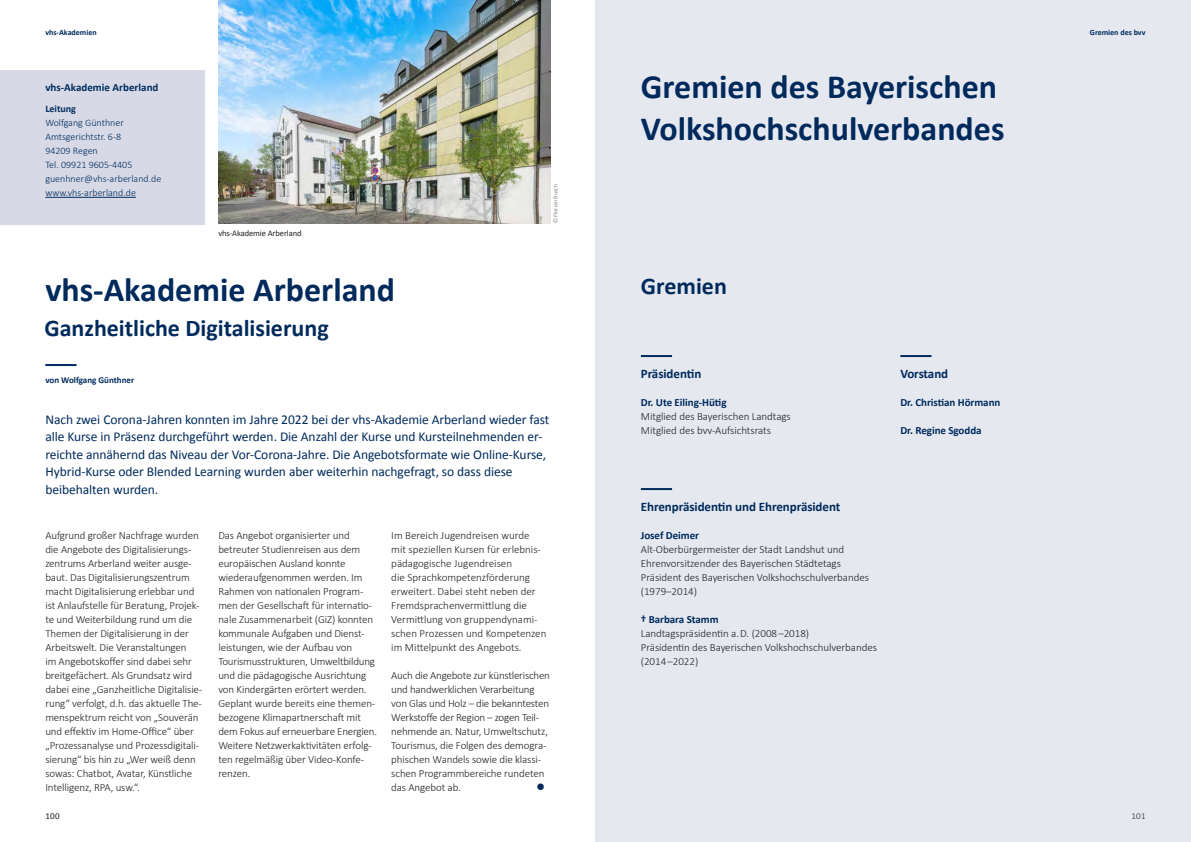
<style>
.page{position:relative;width:1191px;height:842px;background:#fff}
.page>*{position:absolute;margin:0;border:0;box-sizing:border-box;transform-origin:0 0}
.t1{font:700 34px/42px "Calibri";color:#002a5c}
.t2{font:700 24px "Calibri";color:#002a5c}
.t3{font:700 15px "Calibri";color:#002a5c}
.t4{font:13.5px/17.5px "Calibri";letter-spacing:-.005em;color:#002a5c}
.t5{font:700 13px "Calibri";letter-spacing:-.005em;color:#002a5c}
.t6{font:300 11px/14px "Calibri";letter-spacing:-.01em;color:#231f20}
.t7{font:700 11px "Calibri";letter-spacing:-.005em;color:#002a5c}
.t8{font:300 10px/14px "Calibri";color:#002a5c}
.t9{font:700 10px "Calibri";color:#002a5c}
.t10{font:700 9px "Calibri";color:#002a5c}
.t11{font:9px "Calibri";color:#231f20}
.t12{font:300 9px "Calibri";color:#231f20}
.t13{font:8.5px "Calibri";letter-spacing:-.01em;color:#231f20}
.t14{font:700 8px "Calibri";color:#002a5c}
.t15{font:6px "Calibri";color:#808285}
</style>
<div class="page">
<div style="left:595px;top:0;width:596px;height:842px;background:#e5e8ef"></div>
<img style="left:218px;top:0;width:332px;height:223px">
<hr style="left:45px;top:364px;width:32px;height:2px;background:#002a5c">
<div style="left:0;top:70px;width:204px;height:154px;background:#d7dae6"></div>
<hr style="left:45px;top:197px;width:91px;height:1px;background:#002a5c">
<hr style="left:641px;top:355px;width:31px;height:2px;background:#002a5c">
<hr style="left:641px;top:488px;width:31px;height:2px;background:#002a5c">
<hr style="left:900px;top:355px;width:31px;height:2px;background:#002a5c">
<p class="t14" style="left:45px;top:27px;width:53px">vhs-Akademien</p>
<p class="t7" style="left:45px;top:80px;width:115px">vhs-Akademie Arberland</p>
<p class="t9" style="left:45px;top:102px;width:32px">Leitung</p>
<p class="t8" style="left:45px;top:115px;width:117px">Wolfgang Günthner<br>Amtsgerichtstr. 6-8<br>94209 Regen<br>Tel. 09921 9605-4405 guenhner@vhs-arberland.de www.vhs-arberland.de</p>
<p class="t13" style="left:218px;top:228px;width:85px">vhs-Akademie Arberland</p>
<h1 class="t1" style="left:45px;top:269px;width:351px">vhs-Akademie Arberland</h1>
<h2 class="t2" style="left:44px;top:313px;width:286px">Ganzheitliche Digitalisierung</h2>
<p class="t10" style="left:45px;top:374px;width:90px">von Wolfgang Günthner</p>
<p class="t15" style="left:551px;top:223px;width:40px;rotate:-90deg">© Florian Busch</p>
<p class="t4" style="left:45px;top:410px;width:505px">Nach zwei Corona-Jahren konnten im Jahre 2022 bei der vhs-Akademie Arberland wieder fast alle Kurse in Präsenz durchgeführt werden. Die Anzahl der Kurse und Kursteilnehmenden er&shy;reichte annähernd das Niveau der Vor-Corona-Jahre. Die Angebotsformate wie Online-Kurse, Hybrid-Kurse oder Blended Learning wurden aber weiterhin nachgefragt, so dass diese beibehalten wurden.</p>
<p class="t6" style="left:45px;top:528px;width:158px">Aufgrund großer Nachfrage wurden die Angebote des Digitalisierungs&shy;zentrums Arberland weiter ausge&shy;baut. Das Digitalisierungszentrum macht Digitalisierung erlebbar und ist Anlaufstelle für Beratung, Projek&shy;te und Weiterbildung rund um die Themen der Digitalisierung in der Arbeitswelt. Die Veranstaltungen<br>im Angebotskoffer sind dabei sehr breitgefächert. Als Grundsatz wird dabei eine „Ganzheitliche Digitalisie&shy;rung“ verfolgt, d.h. das aktuelle The&shy;menspektrum reicht von „Souverän und effektiv im Home-Office“ über „Prozessanalyse und Prozessdigitali&shy;sierung“ bis hin zu „Wer weiß denn sowas: Chatbot, Avatar, Künstliche Intelligenz, RPA, usw.“.</p>
<p class="t6" style="left:218px;top:528px;width:160px">Das Angebot organisierter und betreuter Studienreisen aus dem europäischen Ausland konnte wiederaufgenommen werden. Im<br>Rahmen von nationalen Program&shy;men der Gesellschaft für internatio&shy;nale Zusammenarbeit (GiZ) konnten kommunale Aufgaben und Dienst&shy;leistungen, wie der Aufbau von<br>Tourismusstrukturen, Umweltbildung und die pädagogische Ausrichtung von Kindergärten erörtert werden.<br>Geplant wurde bereits eine themen&shy;bezogene Klimapartnerschaft mit dem Fokus auf erneuerbare Energien.<br>Weitere Netzwerkaktivitäten erfolg&shy;ten regelmäßig über Video-Konfe&shy;renzen.</p>
<p class="t6" style="left:391px;top:528px;width:157px">Im Bereich Jugendreisen wurde mit speziellen Kursen für erlebnis&shy;pädagogische Jugendreisen<br>die Sprachkompetenzförderung erweitert. Dabei steht neben der<br>Fremdsprachenvermittlung die<br>Vermittlung von gruppendynami&shy;schen Prozessen und Kompetenzen im Mittelpunkt des Angebots.</p>
<p class="t6" style="left:391px;top:668px;width:160px">Auch die Angebote zur künstlerischen und handwerklichen Verarbeitung von Glas und Holz – die bekanntesten Werkstoffe der Region – zogen Teil&shy;nehmende an. Natur, Umweltschutz, Tourismus, die Folgen des demogra&shy;phischen Wandels sowie die klassi&shy;schen Programmbereiche rundeten das Angebot ab.</p>
<h3 class="t3" style="left:536px;top:776px;width:11px">●</h3>
<p class="t11" style="left:45px;top:810px;width:16px">100</p>
<h1 class="t1" style="left:641px;top:66px;width:365px">Gremien des Bayerischen<br>Volkshochschulverbandes</h1>
<h2 class="t2" style="left:641px;top:271px;width:88px">Gremien</h2>
<p class="t5" style="left:641px;top:365px;width:62px">Präsidentin</p>
<p class="t7" style="left:641px;top:395px;width:87px">Dr. Ute Eiling-Hütig</p>
<p class="t6" style="left:641px;top:409px;width:151px">Mitglied des Bayerischen Landtags<br>Mitglied des bvv-Aufsichtsrats</p>
<p class="t5" style="left:900px;top:365px;width:49px">Vorstand</p>
<p class="t7" style="left:900px;top:395px;width:102px">Dr. Christian Hörmann</p>
<p class="t7" style="left:900px;top:423px;width:83px">Dr. Regine Sgodda</p>
<p class="t5" style="left:641px;top:498px;width:201px">Ehrenpräsidentin und Ehrenpräsident</p>
<p class="t7" style="left:641px;top:528px;width:60px">Josef Deimer</p>
<p class="t6" style="left:641px;top:542px;width:230px">Alt-Oberbürgermeister der Stadt Landshut und Ehrenvorsitzender des Bayerischen Städtetags Präsident des Bayerischen Volkshochschulverbandes (1979–2014)</p>
<p class="t7" style="left:641px;top:612px;width:79px">† Barbara Stamm</p>
<p class="t6" style="left:641px;top:626px;width:238px">Landtagspräsidentin a.D. (2008–2018)<br>Präsidentin des Bayerischen Volkshochschulverbandes (2014–2022)</p>
<p class="t14" style="left:1090px;top:27px;width:57px">Gremien des bvv</p>
<p class="t12" style="left:1131px;top:810px;width:16px">101</p>
</div>
